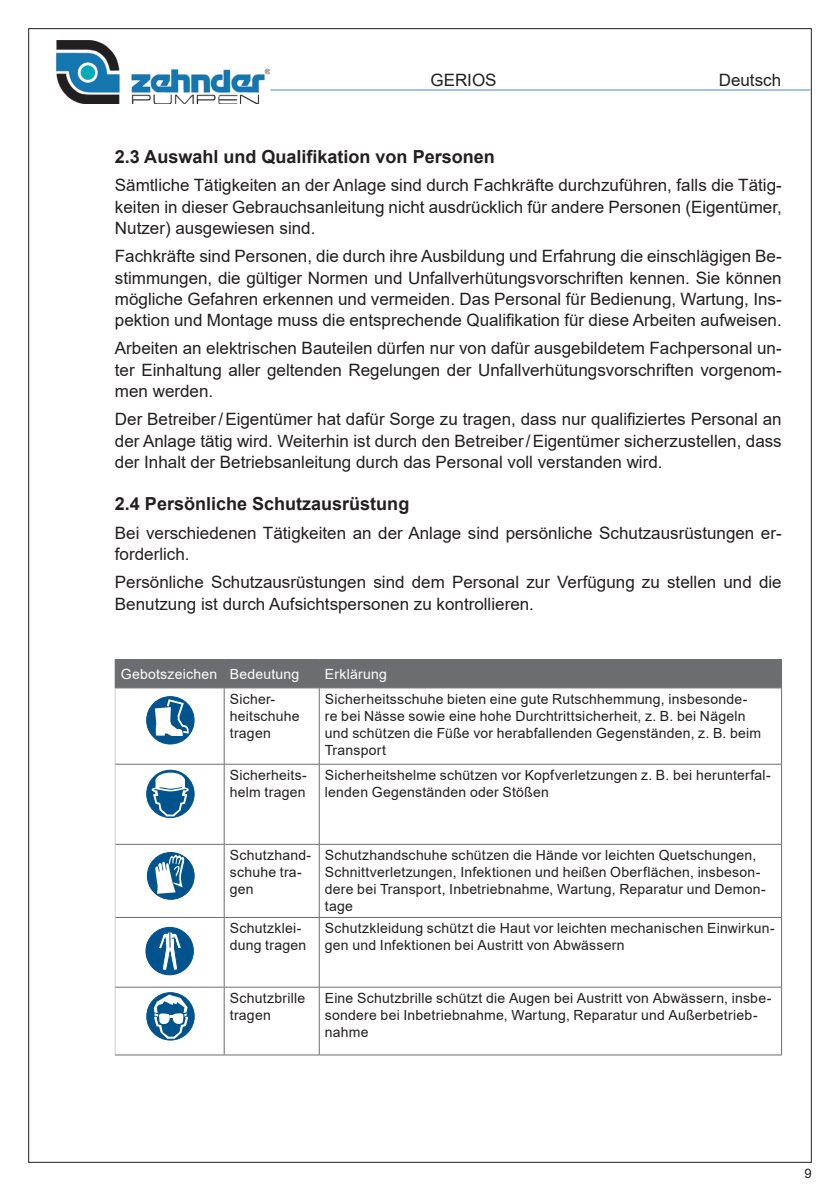
<style>
.page{position:relative;width:840px;height:1191px;background:#fff}
.page>*{position:absolute;margin:0;border:0;box-sizing:border-box;transform-origin:0 0}
.Überschrift_E_1{font:700 18px "Arial";color:#231f20}
.Standard_Fließtext{font:17px/21.2px "Arial";color:#231f20;text-align:justify}
.Tabelle{font:14px/17px "Arial";letter-spacing:.015em;color:#231f20}
.Tabelle-2{font:14px "Arial";letter-spacing:.015em;color:#fff}
.t1{font:13px "Arial";color:#231f20}
</style>
<div class="page">
<img style="left:57px;top:40px;width:212px;height:64px">
<hr style="left:270px;top:89px;width:540px;height:2px;background:#a1c4e3">
<svg style="left:116px;top:688px;width:664px;height:366px"></svg>
<svg style="left:116px;top:765px;width:664px;height:221px"></svg>
<div style="left:115px;top:659px;width:666px;height:28px;background:#6c6d70"></div>
<hr style="left:115px;top:687px;width:109px;height:1px;background:#6c6d70">
<hr style="left:224px;top:687px;width:95px;height:1px;background:#6c6d70">
<hr style="left:319px;top:687px;width:462px;height:1px;background:#6c6d70">
<hr style="left:115px;top:688px;width:1px;height:76px;background:#cfd0d2">
<hr style="left:115px;top:764px;width:1px;height:80px;background:#cfd0d2">
<hr style="left:115px;top:844px;width:1px;height:73px;background:#cfd0d2">
<hr style="left:115px;top:917px;width:1px;height:70px;background:#cfd0d2">
<hr style="left:115px;top:987px;width:1px;height:67px;background:#cfd0d2">
<hr style="left:224px;top:688px;width:1px;height:76px;background:#6c6d70">
<hr style="left:319px;top:688px;width:1px;height:76px;background:#6c6d70">
<hr style="left:780px;top:688px;width:1px;height:76px;background:#6c6d70">
<hr style="left:115px;top:764px;width:109px;height:1px;background:#6c6d70">
<hr style="left:224px;top:764px;width:95px;height:1px;background:#6c6d70">
<hr style="left:224px;top:764px;width:1px;height:80px;background:#6c6d70">
<hr style="left:319px;top:764px;width:462px;height:1px;background:#6c6d70">
<hr style="left:319px;top:764px;width:1px;height:80px;background:#6c6d70">
<hr style="left:780px;top:764px;width:1px;height:80px;background:#6c6d70">
<hr style="left:115px;top:844px;width:109px;height:1px;background:#6c6d70">
<hr style="left:224px;top:844px;width:95px;height:1px;background:#6c6d70">
<hr style="left:224px;top:844px;width:1px;height:73px;background:#6c6d70">
<hr style="left:319px;top:844px;width:462px;height:1px;background:#6c6d70">
<hr style="left:319px;top:844px;width:1px;height:73px;background:#6c6d70">
<hr style="left:780px;top:844px;width:1px;height:73px;background:#6c6d70">
<hr style="left:115px;top:917px;width:109px;height:1px;background:#6c6d70">
<hr style="left:224px;top:917px;width:95px;height:1px;background:#6c6d70">
<hr style="left:224px;top:917px;width:1px;height:70px;background:#6c6d70">
<hr style="left:319px;top:917px;width:462px;height:1px;background:#6c6d70">
<hr style="left:319px;top:917px;width:1px;height:70px;background:#6c6d70">
<hr style="left:780px;top:917px;width:1px;height:70px;background:#6c6d70">
<hr style="left:115px;top:986px;width:109px;height:1px;background:#6c6d70">
<hr style="left:224px;top:986px;width:95px;height:1px;background:#6c6d70">
<hr style="left:224px;top:987px;width:1px;height:67px;background:#6c6d70">
<hr style="left:319px;top:986px;width:462px;height:1px;background:#6c6d70">
<hr style="left:319px;top:987px;width:1px;height:67px;background:#6c6d70">
<hr style="left:780px;top:987px;width:1px;height:67px;background:#6c6d70">
<hr style="left:115px;top:1054px;width:109px;height:1px;background:#6c6d70">
<hr style="left:224px;top:1054px;width:95px;height:1px;background:#6c6d70">
<hr style="left:319px;top:1054px;width:462px;height:1px;background:#6c6d70">
<div style="left:146px;top:927px;width:47px;height:47px;background:#00538d;border-radius:50%"></div>
<div style="left:146px;top:927px;width:47px;height:48px;border:1px solid #00538d;border-radius:50%"></div>
<svg style="left:158px;top:931px;width:24px;height:39px"></svg>
<div style="left:146px;top:696px;width:48px;height:48px;background:#00538d;border-radius:50%"></div>
<div style="left:146px;top:696px;width:48px;height:48px;border:1px solid #00538d;border-radius:50%"></div>
<svg style="left:155px;top:699px;width:34px;height:37px"></svg>
<div style="left:147px;top:770px;width:47px;height:47px;background:#00538d;border-radius:50%"></div>
<div style="left:146px;top:770px;width:48px;height:47px;border:1px solid #00538d;border-radius:50%"></div>
<svg style="left:152px;top:770px;width:37px;height:46px"></svg>
<div style="left:147px;top:852px;width:47px;height:47px;background:#00538d;border-radius:50%"></div>
<svg style="left:146px;top:853px;width:44px;height:47px"></svg>
<div style="left:147px;top:992px;width:47px;height:48px;background:#00538d;border-radius:50%"></div>
<div style="left:147px;top:992px;width:47px;height:48px;border:1px solid #00538d;border-radius:50%"></div>
<svg style="left:154px;top:994px;width:34px;height:44px"></svg>
<p class="Standard_Fließtext" style="left:430px;top:69px;width:68px">GERIOS</p>
<p class="Standard_Fließtext" style="left:718px;top:69px;width:64px">Deutsch</p>
<p class="Überschrift_E_1" style="left:115px;top:144px;width:381px">2.3 Auswahl und Qualifikation von Personen</p>
<p class="Standard_Fließtext" style="left:115px;top:175px;width:668px">Sämtliche Tätigkeiten an der Anlage sind durch Fachkräfte durchzuführen, falls die Tätig&shy;keiten in dieser Gebrauchsanleitung nicht ausdrücklich für andere Personen (Eigentümer, Nutzer) ausgewiesen sind.</p>
<p class="Standard_Fließtext" style="left:115px;top:246px;width:668px">Fachkräfte sind Personen, die durch ihre Ausbildung und Erfahrung die einschlägigen Be&shy;stimmungen, die gültiger Normen und Unfallverhütungsvorschriften kennen. Sie können mögliche Gefahren erkennen und vermeiden. Das Personal für Bedienung, Wartung, Ins&shy;pektion und Montage muss die entsprechende Qualifikation für diese Arbeiten aufweisen.</p>
<p class="Standard_Fließtext" style="left:115px;top:338px;width:668px">Arbeiten an elektrischen Bauteilen dürfen nur von dafür ausgebildetem Fachpersonal un&shy;ter Einhaltung aller geltenden Regelungen der Unfallverhütungsvorschriften vorgenom&shy;men werden.</p>
<p class="Standard_Fließtext" style="left:115px;top:409px;width:668px">Der Betreiber/Eigentümer hat dafür Sorge zu tragen, dass nur qualifiziertes Personal an der Anlage tätig wird. Weiterhin ist durch den Betreiber/Eigentümer sicherzustellen, dass der Inhalt der Betriebsanleitung durch das Personal voll verstanden wird.</p>
<p class="Überschrift_E_1" style="left:115px;top:491px;width:296px">2.4 Persönliche Schutzausrüstung</p>
<p class="Standard_Fließtext" style="left:115px;top:522px;width:668px">Bei verschiedenen Tätigkeiten an der Anlage sind persönliche Schutzausrüstungen er&shy;forderlich.</p>
<p class="Standard_Fließtext" style="left:115px;top:572px;width:668px">Persönliche Schutzausrüstungen sind dem Personal zur Verfügung zu stellen und die<br>Benutzung ist durch Aufsichtspersonen zu kontrollieren.</p>
<p class="Tabelle-2" style="left:121px;top:664px;width:98px">Gebotszeichen</p>
<p class="Tabelle-2" style="left:230px;top:664px;width:71px">Bedeutung</p>
<p class="Tabelle-2" style="left:325px;top:664px;width:63px">Erklärung</p>
<p class="Tabelle" style="left:230px;top:690px;width:71px">Sicher&shy;heitschuhe tragen</p>
<p class="Tabelle" style="left:325px;top:690px;width:437px">Sicherheitsschuhe bieten eine gute Rutschhemmung, insbesonde&shy;re bei Nässe sowie eine hohe Durchtrittsicherheit, z. B. bei Nägeln und schützen die Füße vor herabfallenden Gegenständen, z. B. beim Transport</p>
<p class="Tabelle" style="left:230px;top:766px;width:78px">Sicherheits&shy;helm tragen</p>
<p class="Tabelle" style="left:325px;top:766px;width:447px">Sicherheitshelme schützen vor Kopfverletzungen z. B. bei herunterfal&shy;lenden Gegenständen oder Stößen</p>
<p class="Tabelle" style="left:230px;top:846px;width:83px">Schutzhand&shy;schuhe tra&shy;gen</p>
<p class="Tabelle" style="left:325px;top:846px;width:442px">Schutzhandschuhe schützen die Hände vor leichten Quetschungen, Schnittverletzungen, Infektionen und heißen Oberflächen, insbeson&shy;dere bei Transport, Inbetriebnahme, Wartung, Reparatur und Demon&shy;tage</p>
<p class="Tabelle" style="left:230px;top:919px;width:78px">Schutzklei&shy;dung tragen</p>
<p class="Tabelle" style="left:325px;top:919px;width:451px">Schutzkleidung schützt die Haut vor leichten mechanischen Einwirkun&shy;gen und Infektionen bei Austritt von Abwässern</p>
<p class="Tabelle" style="left:230px;top:989px;width:77px">Schutzbrille tragen</p>
<p class="Tabelle" style="left:325px;top:989px;width:447px">Eine Schutzbrille schützt die Augen bei Austritt von Abwässern, insbe&shy;sondere bei Inbetriebnahme, Wartung, Reparatur und Außerbetrieb&shy;nahme</p>
<p class="t1" style="left:803px;top:1164px;width:9px">9</p>
</div>
